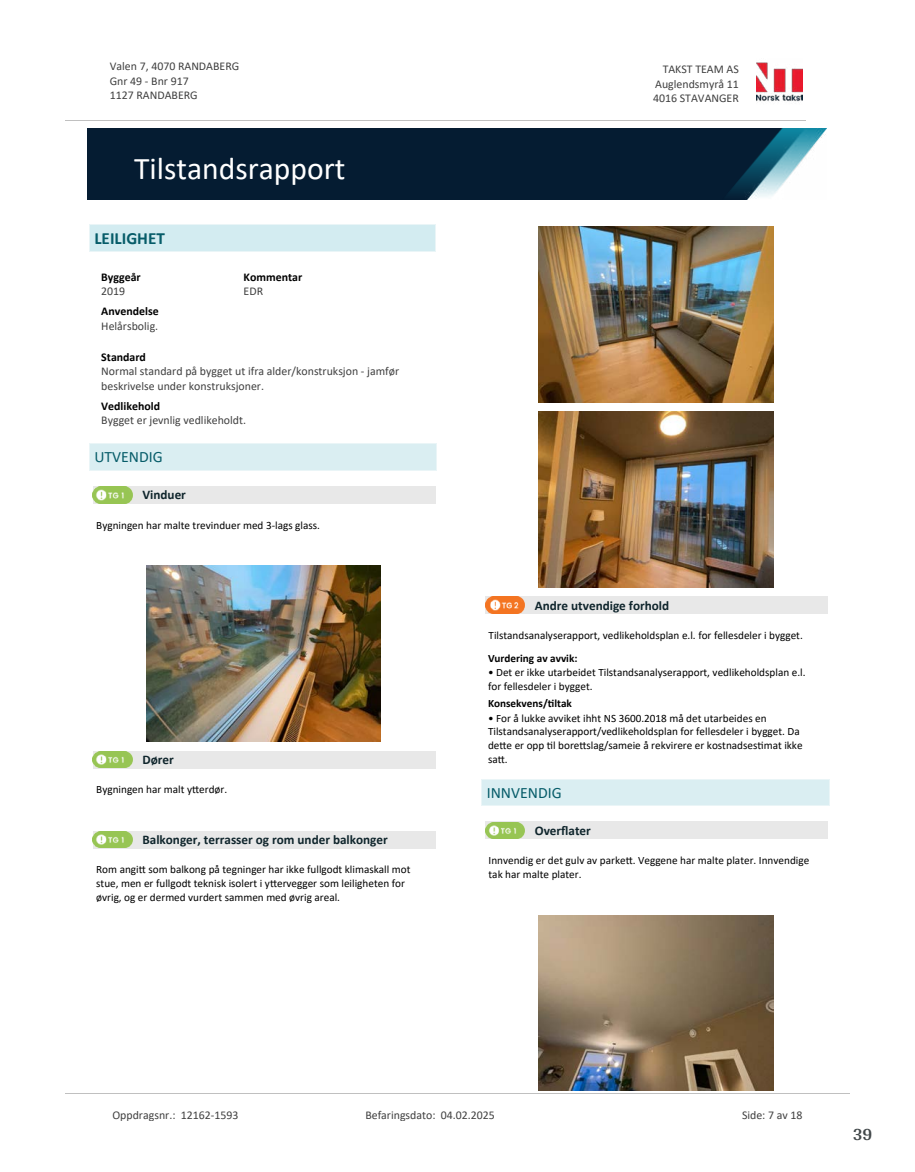
<style>
.page{position:relative;width:915px;height:1172px;background:#fff}
.page>*{position:absolute;margin:0;border:0;box-sizing:border-box;transform-origin:0 0}
.t1{font:31.65px "Calibri";color:#fff}
.t2{font:700 18px "Arya";color:#414749}
.t3{font:700 17.1px "Calibri";color:#065c69}
.t4{font:15.75px "Calibri";color:#065c69}
.t5{font:700 13.2px "Calibri";color:#0f252c}
.t6{font:11.85px/14.5px "Calibri";color:#404040}
.t7{font:700 11.85px "Calibri";color:#000}
.t8{font:11.25px/13.6px "Calibri";color:#000}
.t9{font:700 11.25px "Calibri";color:#000}
</style>
<div class="page">
<div style="left:89px;top:444px;width:347px;height:26px;background:#daeef2"></div>
<svg style="left:89px;top:445px;width:1px;height:25px"></svg>
<svg style="left:436px;top:445px;width:1px;height:25px"></svg>
<hr style="left:89px;top:444px;width:348px;height:1px;background:#eaf5f7">
<hr style="left:89px;top:470px;width:348px;height:1px;background:#eaf5f7">
<div style="left:93px;top:486px;width:342px;height:17px;background:#e8e8e8"></div>
<img style="left:93px;top:486px;width:39px;height:17px">
<img style="left:146px;top:565px;width:234px;height:176px">
<div style="left:93px;top:751px;width:342px;height:17px;background:#e8e8e8"></div>
<img style="left:93px;top:751px;width:39px;height:17px">
<div style="left:93px;top:831px;width:342px;height:17px;background:#e8e8e8"></div>
<img style="left:93px;top:831px;width:39px;height:17px">
<div style="left:89px;top:224px;width:346px;height:28px;background:#d3ecf1"></div>
<svg style="left:89px;top:225px;width:1px;height:27px"></svg>
<svg style="left:435px;top:224px;width:1px;height:28px"></svg>
<hr style="left:89px;top:224px;width:346px;height:1px;background:#eaf5f7">
<hr style="left:89px;top:252px;width:346px;height:1px;background:#eaf5f7">
<img style="left:538px;top:226px;width:234px;height:176px">
<img style="left:538px;top:411px;width:234px;height:176px">
<div style="left:485px;top:597px;width:342px;height:17px;background:#e8e8e8"></div>
<img style="left:485px;top:597px;width:39px;height:17px">
<div style="left:481px;top:779px;width:347px;height:27px;background:#daeef2"></div>
<svg style="left:481px;top:780px;width:1px;height:26px"></svg>
<svg style="left:828px;top:780px;width:1px;height:26px"></svg>
<hr style="left:481px;top:779px;width:348px;height:1px;background:#eaf5f7">
<hr style="left:481px;top:806px;width:348px;height:1px;background:#eaf5f7">
<div style="left:485px;top:822px;width:342px;height:17px;background:#e8e8e8"></div>
<img style="left:485px;top:822px;width:39px;height:17px">
<img style="left:538px;top:915px;width:234px;height:176px">
<img style="left:756px;top:62px;width:46px;height:40px">
<hr style="left:65px;top:120px;width:740px;height:1px;background:#c0c0c0">
<img style="left:88px;top:129px;width:738px;height:71px">
<hr style="left:65px;top:1093px;width:784px;height:1px;background:#c0c0c0">
<p class="t6" style="left:110px;top:59px;width:131px">Valen 7, 4070 RANDABERG<br>Gnr 49 - Bnr 917<br>1127 RANDABERG</p>
<p class="t6" style="left:662px;top:62px;width:78px">TAKST TEAM AS</p>
<p class="t6" style="left:655px;top:76px;width:85px">Auglendsmyrå 11</p>
<p class="t6" style="left:653px;top:91px;width:87px">4016 STAVANGER</p>
<h1 class="t1" style="left:134px;top:147px;width:213px">Tilstandsrapport</h1>
<h3 class="t3" style="left:94px;top:226px;width:72px">LEILIGHET</h3>
<p class="t7" style="left:101px;top:268px;width:41px">Byggeår</p>
<p class="t6" style="left:101px;top:284px;width:26px">2019</p>
<p class="t7" style="left:101px;top:303px;width:59px">Anvendelse</p>
<p class="t6" style="left:101px;top:318px;width:58px">Helårsbolig.</p>
<p class="t7" style="left:243px;top:268px;width:60px">Kommentar</p>
<p class="t6" style="left:243px;top:284px;width:21px">EDR</p>
<p class="t7" style="left:101px;top:349px;width:46px">Standard</p>
<p class="t6" style="left:101px;top:364px;width:299px">Normal standard på bygget ut ifra alder/konstruksjon - jamfør beskrivelse under konstruksjoner.</p>
<p class="t7" style="left:101px;top:398px;width:60px">Vedlikehold</p>
<p class="t6" style="left:101px;top:413px;width:146px">Bygget er jevnlig vedlikeholdt.</p>
<h3 class="t4" style="left:94px;top:446px;width:70px">UTVENDIG</h3>
<p class="t5" style="left:142px;top:486px;width:45px">Vinduer</p>
<p class="t8" style="left:96px;top:518px;width:225px">Bygningen har malte trevinduer med 3-lags glass.</p>
<p class="t5" style="left:142px;top:750px;width:33px">Dører</p>
<p class="t8" style="left:96px;top:782px;width:132px">Bygningen har malt y琀琀erdør.</p>
<p class="t5" style="left:142px;top:830px;width:247px">Balkonger, terrasser og rom under balkonger</p>
<p class="t8" style="left:96px;top:862px;width:315px">Rom angi琀琀 som balkong på tegninger har ikke fullgodt klimaskall mot stue, men er fullgodt teknisk isolert i y琀琀ervegger som leiligheten for øvrig, og er dermed vurdert sammen med øvrig areal.</p>
<p class="t5" style="left:534px;top:596px;width:136px">Andre utvendige forhold</p>
<p class="t8" style="left:488px;top:628px;width:316px">Tilstandsanalyserapport, vedlikeholdsplan e.l. for fellesdeler i bygget.</p>
<p class="t9" style="left:488px;top:650px;width:91px">Vurdering av avvik:</p>
<p class="t8" style="left:488px;top:665px;width:319px">• Det er ikke utarbeidet Tilstandsanalyserapport, vedlikeholdsplan e.l. for fellesdeler i bygget.</p>
<p class="t9" style="left:488px;top:696px;width:85px">Konsekvens/琀椀ltak</p>
<p class="t8" style="left:488px;top:711px;width:316px">• For å lukke avviket ihht NS 3600.2018 må det utarbeides en Tilstandsanalyserapport/vedlikeholdsplan for fellesdeler i bygget. Da de琀琀e er opp 琀椀l bore琀琀slag/sameie å rekvirere er kostnadses琀椀mat ikke sa琀琀.</p>
<h3 class="t4" style="left:486px;top:781px;width:76px">INNVENDIG</h3>
<p class="t5" style="left:534px;top:821px;width:58px">Over昀氀ater</p>
<p class="t8" style="left:488px;top:853px;width:322px">Innvendig er det gulv av parke琀琀. Veggene har malte plater. Innvendige tak har malte plater.</p>
<p class="t6" style="left:112px;top:1107px;width:127px">Oppdragsnr.: 12162-1593</p>
<p class="t6" style="left:365px;top:1107px;width:131px">Befaringsdato: 04.02.2025</p>
<p class="t6" style="left:741px;top:1107px;width:62px">Side: 7 av 18</p>
<h2 class="t2" style="left:852px;top:1123px;width:21px">39</h2>
</div>
